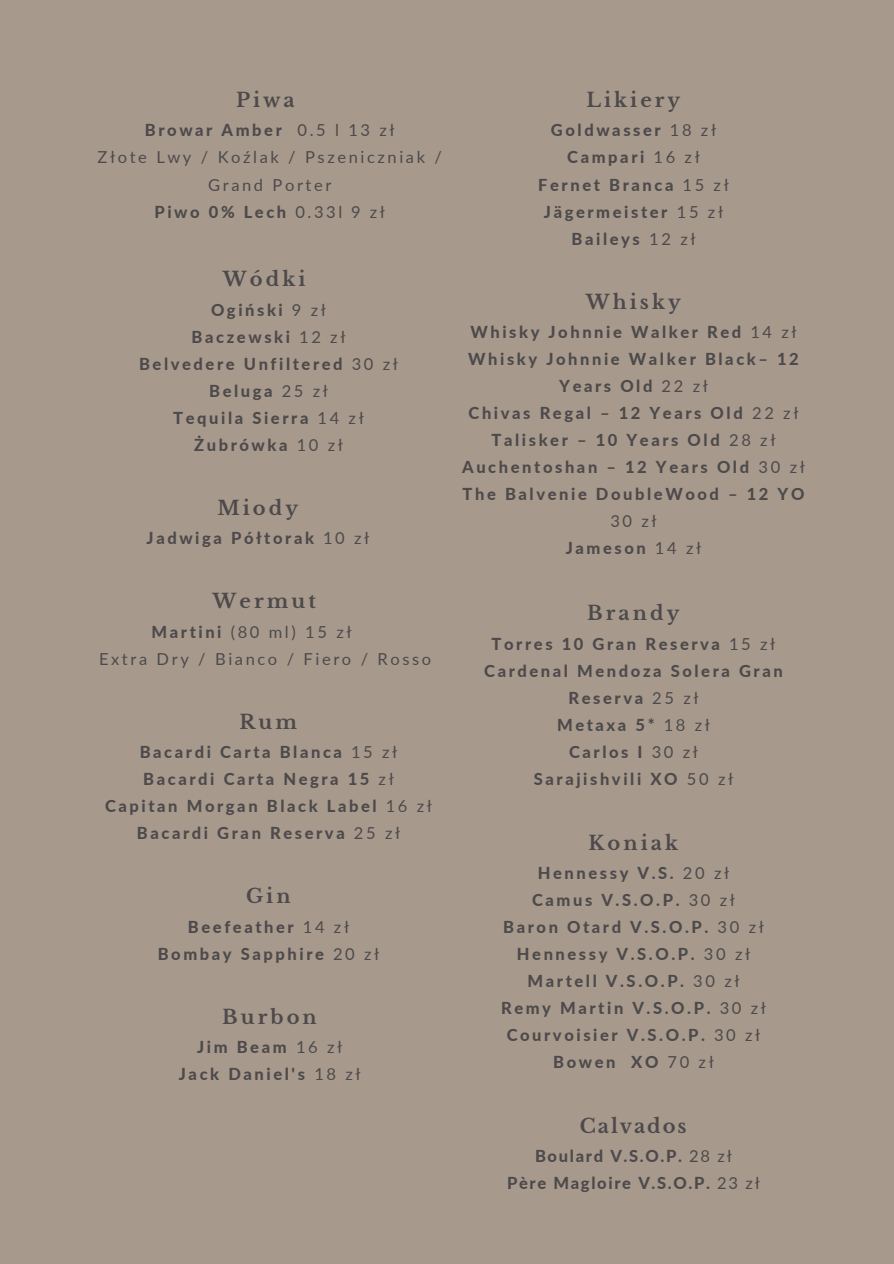
<style>
.page{position:relative;width:894px;height:1264px;background:#fff}
.page>*{position:absolute;margin:0;border:0;box-sizing:border-box;transform-origin:0 0}
.t1{font:700 19.5px "Libre Baskerville";letter-spacing:.155em;color:#4e4a4b}
.t2{font:700 19.5px "Libre Baskerville";letter-spacing:.1em;color:#4e4a4b}
.t3{font:800 16.5px/27px "Lato";letter-spacing:.155em;color:#4e4a4b;text-align:center}
.t4{font:16.5px/27px "Lato";letter-spacing:.155em;color:#4e4a4b;text-align:center}
.t5{font:800 16.5px "Lato";letter-spacing:.1em;color:#4e4a4b}
.s1{font-weight:400}
.s2{font-weight:800}
</style>
<div class="page">
<div style="left:0;top:0;width:893px;height:1263px;background:#a79a8d"></div>
<p class="t1" style="left:236px;top:88px;width:60px">Piwa</p>
<p class="t3" style="left:145px;top:116px;width:251px">Browar Amber <span class="s1">0.5 l 13 zł</span></p>
<p class="t4" style="left:98px;top:144px;width:345px">Złote Lwy / Koźlak / Pszeniczniak /<br>Grand Porter</p>
<p class="t3" style="left:154px;top:198px;width:232px">Piwo 0% Lech <span class="s1">0.33l 9 zł</span></p>
<p class="t1" style="left:223px;top:267px;width:84px">Wódki</p>
<p class="t3" style="left:211px;top:295px;width:116px">Ogiński <span class="s1">9 zł</span></p>
<p class="t3" style="left:191px;top:323px;width:155px">Baczewski <span class="s1">12 zł</span></p>
<p class="t3" style="left:139px;top:350px;width:260px">Belvedere Unfiltered <span class="s1">30 zł</span></p>
<p class="t3" style="left:209px;top:377px;width:120px">Beluga <span class="s1">25 zł</span></p>
<p class="t3" style="left:173px;top:404px;width:192px">Tequila Sierra <span class="s1">14 zł</span></p>
<p class="t3" style="left:194px;top:431px;width:150px">Żubrówka <span class="s1">10 zł</span></p>
<p class="t1" style="left:217px;top:496px;width:82px">Miody</p>
<p class="t3" style="left:146px;top:524px;width:224px">Jadwiga Półtorak <span class="s1">10 zł</span></p>
<p class="t1" style="left:212px;top:589px;width:105px">Wermut</p>
<p class="t4" style="left:151px;top:617px;width:201px"><span class="s2">Martini</span> (80 ml) 15 zł</p>
<p class="t4" style="left:99px;top:644px;width:333px">Extra Dry / Bianco / Fiero / Rosso</p>
<p class="t1" style="left:239px;top:710px;width:59px">Rum</p>
<p class="t3" style="left:140px;top:738px;width:259px">Bacardi Carta Blanca <span class="s1">15 zł</span></p>
<p class="t3" style="left:143px;top:765px;width:252px">Bacardi Carta Negra 15 <span class="s1">zł</span></p>
<p class="t3" style="left:105px;top:792px;width:328px">Capitan Morgan Black Label <span class="s1">16 zł</span></p>
<p class="t3" style="left:137px;top:819px;width:264px">Bacardi Gran Reserva <span class="s1">25 zł</span></p>
<p class="t1" style="left:246px;top:884px;width:46px">Gin</p>
<p class="t3" style="left:188px;top:912px;width:163px">Beefeather <span class="s1">14 zł</span></p>
<p class="t3" style="left:158px;top:939px;width:223px">Bombay Sapphire <span class="s1">20 zł</span></p>
<p class="t1" style="left:222px;top:1004px;width:96px">Burbon</p>
<p class="t3" style="left:197px;top:1033px;width:147px">Jim Beam <span class="s1">16 zł</span></p>
<p class="t3" style="left:179px;top:1060px;width:183px">Jack Daniel's <span class="s1">18 zł</span></p>
<p class="t1" style="left:586px;top:88px;width:95px">Likiery</p>
<p class="t3" style="left:550px;top:116px;width:167px">Goldwasser <span class="s1">18 zł</span></p>
<p class="t3" style="left:567px;top:144px;width:134px">Campari <span class="s1">16 zł</span></p>
<p class="t3" style="left:538px;top:171px;width:192px">Fernet Branca <span class="s1">15 zł</span></p>
<p class="t3" style="left:544px;top:198px;width:180px">Jägermeister <span class="s1">15 zł</span></p>
<p class="t3" style="left:571px;top:225px;width:125px">Baileys <span class="s1">12 zł</span></p>
<p class="t1" style="left:585px;top:290px;width:96px">Whisky</p>
<p class="t3" style="left:470px;top:318px;width:328px">Whisky Johnnie Walker Red <span class="s1">14 zł</span></p>
<p class="t3" style="left:468px;top:345px;width:332px">Whisky Johnnie Walker Black– 12<br>Years Old <span class="s1">22 zł</span></p>
<p class="t3" style="left:468px;top:399px;width:331px">Chivas Regal – 12 Years Old <span class="s1">22 zł</span></p>
<p class="t3" style="left:491px;top:426px;width:285px">Talisker – 10 Years Old <span class="s1">28 zł</span></p>
<p class="t3" style="left:462px;top:453px;width:344px">Auchentoshan – 12 Years Old <span class="s1">30 zł</span></p>
<p class="t3" style="left:462px;top:480px;width:343px">The Balvenie DoubleWood – 12 YO<br><span class="s1">30 zł</span></p>
<p class="t3" style="left:565px;top:534px;width:137px">Jameson <span class="s1">14 zł</span></p>
<p class="t1" style="left:587px;top:601px;width:94px">Brandy</p>
<p class="t3" style="left:491px;top:629px;width:285px">Torres 10 Gran Reserva <span class="s1">15 zł</span></p>
<p class="t3" style="left:484px;top:656px;width:300px">Cardenal Mendoza Solera Gran<br>Reserva <span class="s1">25 zł</span></p>
<p class="t3" style="left:557px;top:710px;width:154px">Metaxa 5* <span class="s1">18 zł</span></p>
<p class="t3" style="left:569px;top:737px;width:130px">Carlos I <span class="s1">30 zł</span></p>
<p class="t3" style="left:533px;top:764px;width:201px">Sarajishvili XO <span class="s1">50 zł</span></p>
<p class="t1" style="left:588px;top:831px;width:91px">Koniak</p>
<p class="t3" style="left:537px;top:859px;width:193px">Hennessy V.S. <span class="s1">20 zł</span></p>
<p class="t3" style="left:532px;top:886px;width:204px">Camus V.S.O.P. <span class="s1">30 zł</span></p>
<p class="t3" style="left:503px;top:913px;width:262px">Baron Otard V.S.O.P. <span class="s1">30 zł</span></p>
<p class="t3" style="left:516px;top:940px;width:235px">Hennessy V.S.O.P. <span class="s1">30 zł</span></p>
<p class="t3" style="left:527px;top:967px;width:213px">Martell V.S.O.P. <span class="s1">30 zł</span></p>
<p class="t3" style="left:501px;top:994px;width:266px">Remy Martin V.S.O.P. <span class="s1">30 zł</span></p>
<p class="t3" style="left:506px;top:1021px;width:255px">Courvoisier V.S.O.P. <span class="s1">30 zł</span></p>
<p class="t3" style="left:553px;top:1048px;width:162px">Bowen XO <span class="s1">70 zł</span></p>
<p class="t2" style="left:579px;top:1113px;width:108px">Calvados</p>
<p class="t5" style="left:535px;top:1145px;width:198px">Boulard V.S.O.P. <span class="s1">28 zł</span></p>
<p class="t5" style="left:507px;top:1172px;width:254px">Père Magloire V.S.O.P. <span class="s1">23 zł</span></p>
</div>
